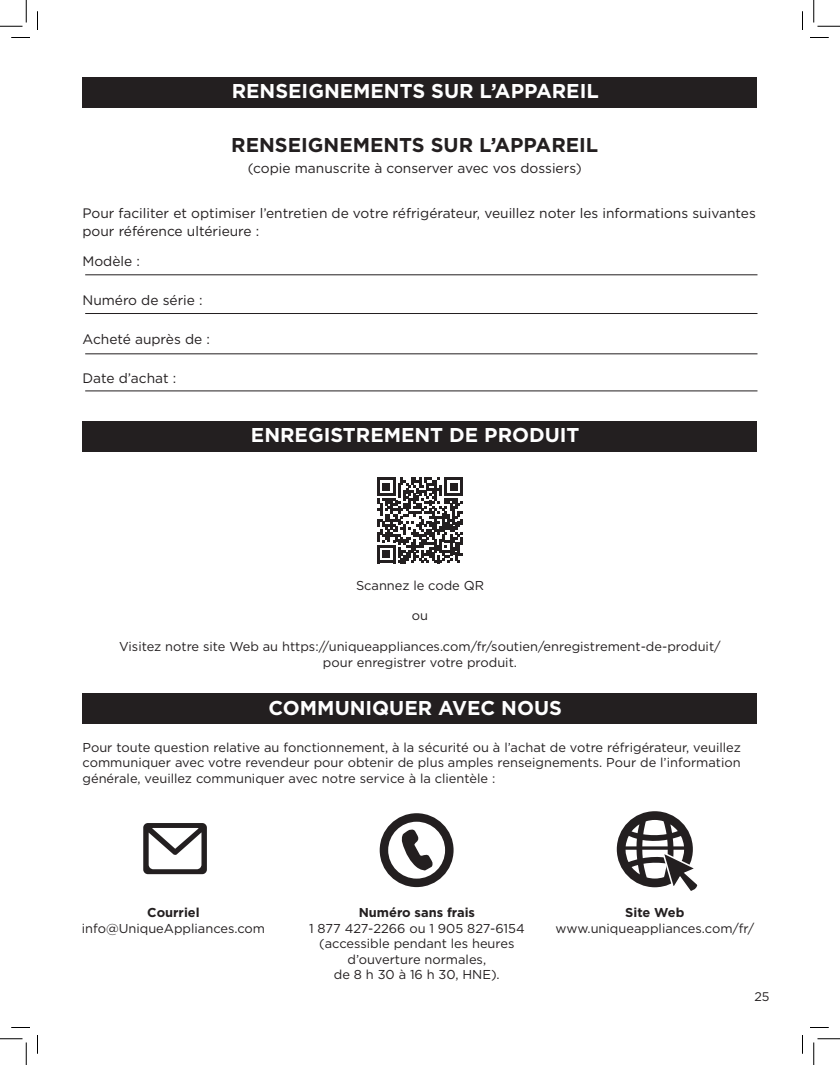
<style>
.page{position:relative;width:840px;height:1065px;background:#fff}
.page>*{position:absolute;margin:0;border:0;box-sizing:border-box;transform-origin:0 0}
.t1{font:700 20px "Gotham";color:#fff}
.t2{font:700 20px "Gotham";color:#231f20}
.t3{font:13.75px/18px "Gotham";color:#231f20}
.t4{font:12.88px/15.5px "Gotham";color:#231f20;text-align:center}
.t5{font:700 12.88px "Gotham";color:#231f20}
.t6{font:12.5px "Gotham";color:#231f20}
</style>
<div class="page">
<hr style="left:85px;top:274px;width:673px;height:1px;background:#231f20">
<hr style="left:85px;top:313px;width:673px;height:1px;background:#231f20">
<hr style="left:85px;top:354px;width:673px;height:1px;background:#231f20">
<hr style="left:85px;top:391px;width:673px;height:1px;background:#231f20">
<div style="left:82px;top:77px;width:676px;height:30px;background:#231f20"></div>
<div style="left:82px;top:694px;width:676px;height:30px;background:#231f20"></div>
<svg style="left:380px;top:813px;width:74px;height:74px"></svg>
<svg style="left:617px;top:811px;width:81px;height:80px"></svg>
<svg style="left:143px;top:823px;width:64px;height:51px"></svg>
<div style="left:82px;top:421px;width:676px;height:30px;background:#231f20"></div>
<svg style="left:377px;top:478px;width:86px;height:85px"></svg>
<svg style="left:11px;top:37px;width:19px;height:1px"></svg>
<svg style="left:810px;top:37px;width:19px;height:1px"></svg>
<svg style="left:11px;top:1027px;width:19px;height:1px"></svg>
<svg style="left:810px;top:1027px;width:19px;height:1px"></svg>
<svg style="left:37px;top:11px;width:1px;height:19px"></svg>
<svg style="left:37px;top:1035px;width:1px;height:19px"></svg>
<svg style="left:802px;top:11px;width:1px;height:19px"></svg>
<svg style="left:802px;top:1035px;width:1px;height:19px"></svg>
<svg style="left:0;top:0;width:27px;height:27px"></svg>
<svg style="left:0;top:1039px;width:27px;height:26px"></svg>
<svg style="left:814px;top:0;width:26px;height:27px"></svg>
<svg style="left:814px;top:1039px;width:26px;height:26px"></svg>
<h1 class="t1" style="left:232px;top:78px;width:369px">RENSEIGNEMENTS SUR L’APPAREIL</h1>
<h1 class="t2" style="left:231px;top:131px;width:369px">RENSEIGNEMENTS SUR L’APPAREIL</h1>
<p class="t3" style="left:248px;top:159px;width:336px">(copie manuscrite à conserver avec vos dossiers)</p>
<p class="t3" style="left:82px;top:204px;width:675px">Pour faciliter et optimiser l’entretien de votre réfrigérateur, veuillez noter les informations suivantes pour référence ultérieure :</p>
<p class="t3" style="left:82px;top:252px;width:59px">Modèle :</p>
<p class="t3" style="left:82px;top:291px;width:122px">Numéro de série :</p>
<p class="t3" style="left:82px;top:330px;width:129px">Acheté auprès de :</p>
<p class="t3" style="left:82px;top:368px;width:95px">Date d’achat :</p>
<h1 class="t1" style="left:251px;top:422px;width:330px">ENREGISTREMENT DE PRODUIT</h1>
<p class="t4" style="left:356px;top:577px;width:129px">Scannez le code QR</p>
<p class="t4" style="left:412px;top:608px;width:18px">ou</p>
<p class="t4" style="left:119px;top:639px;width:603px">Visitez notre site Web au https://uniqueappliances.com/fr/soutien/enregistrement-de-produit/ pour enregistrer votre produit.</p>
<h1 class="t1" style="left:269px;top:695px;width:295px">COMMUNIQUER AVEC NOUS</h1>
<p class="t4" style="left:82px;top:739px;width:660px;text-align:justify">Pour toute question relative au fonctionnement, à la sécurité ou à l’achat de votre réfrigérateur, veuillez communiquer avec votre revendeur pour obtenir de plus amples renseignements. Pour de l’information générale, veuillez communiquer avec notre service à la clientèle :</p>
<p class="t5" style="left:147px;top:904px;width:54px">Courriel</p>
<p class="t4" style="left:82px;top:920px;width:185px">info@UniqueAppliances.com</p>
<p class="t5" style="left:359px;top:904px;width:118px">Numéro sans frais</p>
<p class="t4" style="left:309px;top:920px;width:217px">1 877 427-2266 ou 1 905 827-6154 (accessible pendant les heures d’ouverture normales,<br>de 8 h 30 à 16 h 30, HNE).</p>
<p class="t5" style="left:625px;top:904px;width:61px">Site Web</p>
<p class="t4" style="left:555px;top:920px;width:200px">www.uniqueappliances.com/fr/</p>
<p class="t6" style="left:755px;top:989px;width:17px">25</p>
</div>
